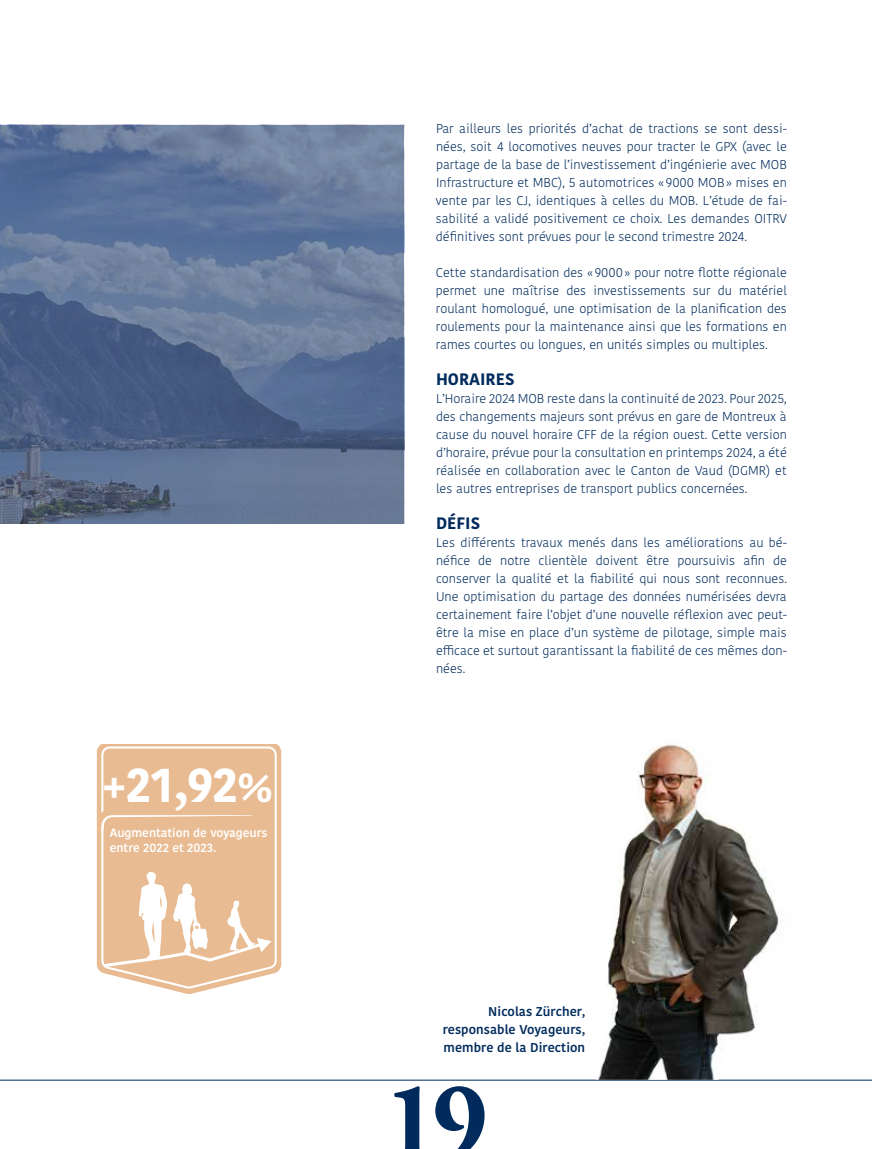
<style>
.page{position:relative;width:872px;height:1149px;background:#fff}
.page>*{position:absolute;margin:0;border:0;box-sizing:border-box;transform-origin:0 0}
.t1{font:700 112.65px "Adobe Garamond Pro";color:#002b5c;scale:.95 1}
.t2{font:700 49.5px "Kohinoor Bangla";color:#fff}
.t3{font:700 16.5px "Kohinoor Bangla";color:#002b5c}
.t4{font:300 12.75px/18px "Kohinoor Bangla";color:#002b5c;text-align:justify}
.t5{font:600 12.75px/18px "Kohinoor Bangla";letter-spacing:.005em;color:#002b5c;text-align:justify}
.t6{font:600 12px/14.4px "Kohinoor Bangla";color:#fff}
.s1{font-size:40.5px}
</style>
<div class="page">
<hr style="left:0;top:1079px;width:872px;height:1px;background:#002b5c">
<svg style="left:97px;top:744px;width:184px;height:249px;fill:#e9bb92"></svg>
<svg style="left:100px;top:745px;width:178px;height:244px;background:#ebc29d"></svg>
<svg style="left:99px;top:810px;width:153px;height:23px;background:#eabf99"></svg>
<svg style="left:101px;top:871px;width:170px;height:97px"></svg>
<img style="left:598px;top:744px;width:185px;height:335px">
<svg style="left:0;top:125px;width:404px;height:398px;background:#5d7193"></svg>
<h2 class="t2" style="left:103px;top:740px;width:171px"><span class="s1">+</span>21,92<span class="s1">%</span></h2>
<p class="t6" style="left:110px;top:825px;width:159px">Augmentation de voyageurs entre 2022 et 2023.</p>
<p class="t4" style="left:436px;top:119px;width:352px">Par ailleurs les priorités d’achat de tractions se sont dessi&shy;nées, soit 4 locomotives neuves pour tracter le GPX (avec le partage de la base de l’investissement d’ingénierie avec MOB Infrastructure et MBC), 5 automotrices «9000 MOB» mises en vente par les CJ, identiques à celles du MOB. L’étude de fai&shy;sabilité a validé positivement ce choix. Les demandes OITRV définitives sont prévues pour le second trimestre 2024.</p>
<p class="t4" style="left:436px;top:263px;width:352px">Cette standardisation des «9000» pour notre flotte régionale permet une maîtrise des investissements sur du matériel roulant homologué, une optimisation de la planification des roulements pour la maintenance ainsi que les formations en rames courtes ou longues, en unités simples ou multiples.</p>
<p class="t3" style="left:436px;top:364px;width:80px">HORAIRES</p>
<p class="t4" style="left:436px;top:389px;width:352px">L’Horaire 2024 MOB reste dans la continuité de 2023. Pour 2025, des changements majeurs sont prévus en gare de Montreux à cause du nouvel horaire CFF de la région ouest. Cette version d’horaire, prévue pour la consultation en printemps 2024, a été réalisée en collaboration avec le Canton de Vaud (DGMR) et les autres entreprises de transport publics concernées.</p>
<p class="t3" style="left:436px;top:508px;width:46px">DÉFIS</p>
<p class="t4" style="left:436px;top:533px;width:352px">Les différents travaux menés dans les améliorations au bé&shy;néfice de notre clientèle doivent être poursuivis afin de conserver la qualité et la fiabilité qui nous sont reconnues.<br>Une optimisation du partage des données numérisées devra certainement faire l’objet d’une nouvelle réflexion avec peut&shy;être la mise en place d’un système de pilotage, simple mais efficace et surtout garantissant la fiabilité de ces mêmes don&shy;nées.</p>
<p class="t5" style="left:443px;top:1001px;width:144px;text-indent:46px">Nicolas Zürcher, responsable Voyageurs, membre de la Direction</p>
<h1 class="t1" style="left:384px;top:1056px;width:111px">19</h1>
</div>
